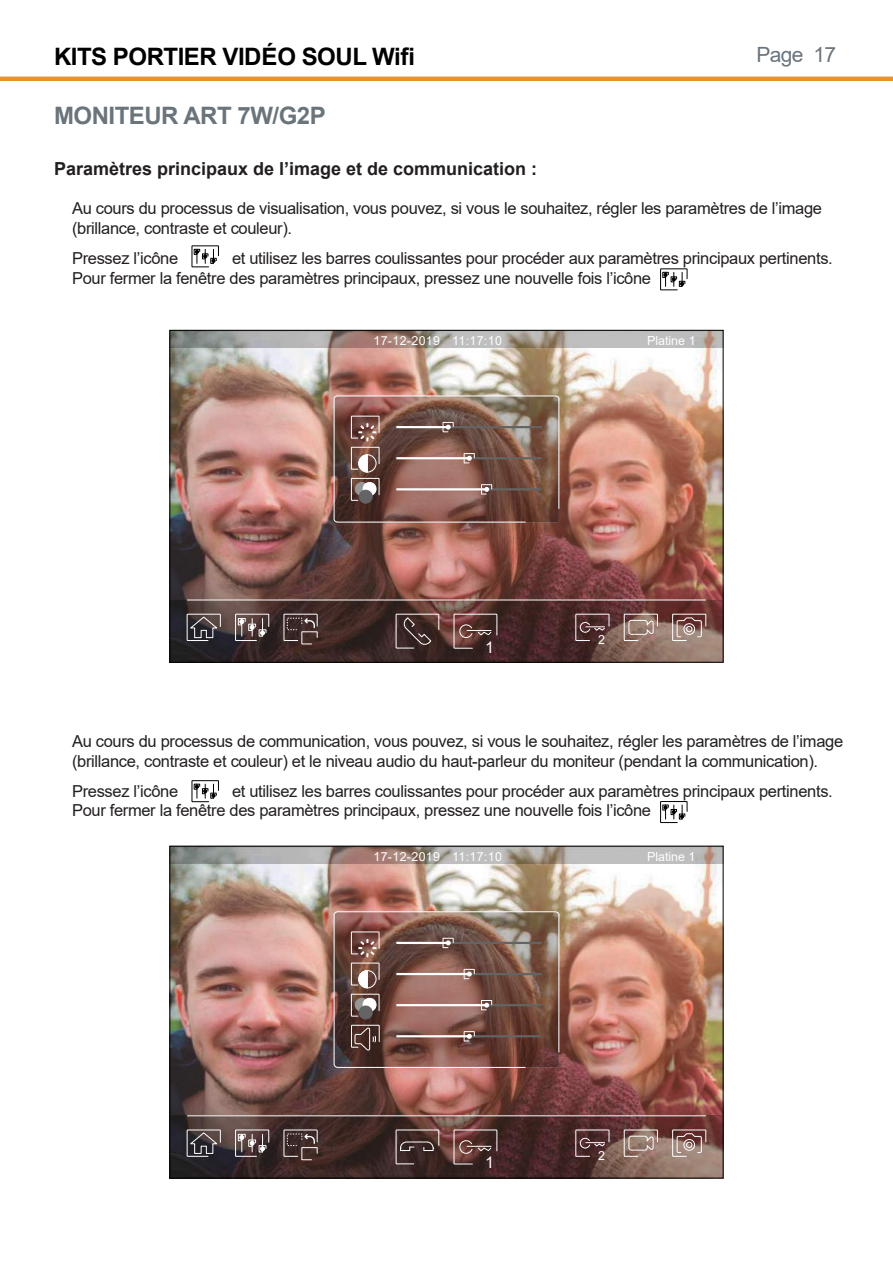
<style>
.page{position:relative;width:893px;height:1263px;background:#fff}
.page>*{position:absolute;margin:0;border:0;box-sizing:border-box;transform-origin:0 0}
.t1{font:700 24px "Arial";letter-spacing:-.02em;color:#000}
.t2{font:700 24px "Arial";letter-spacing:-.02em;color:#6a747b}
.t3{font:21px "Arial";letter-spacing:-.03em;color:#6a747b}
.t4{font:700 18px "Arial";color:#231f20}
.t5{font:16.5px/19.8px "Arial";letter-spacing:-.02em;color:#231f20}
.t6{font:16.05px "Arial";color:#fefefe}
.t7{font:12.45px "Arial";letter-spacing:.015em;color:#fefefe}
</style>
<div class="page">
<hr style="left:0;top:77px;width:893px;height:4px;background:#e6952c">
<img style="left:171px;top:348px;width:551px;height:252px">
<img style="left:171px;top:600px;width:551px;height:61px">
<img style="left:171px;top:332px;width:551px;height:16px">
<hr style="left:187px;top:600px;width:519px;height:1px;background:#fefefe">
<svg style="left:186px;top:613px;width:35px;height:28px"></svg>
<svg style="left:395px;top:613px;width:44px;height:36px;background:#53403c"></svg>
<svg style="left:453px;top:613px;width:45px;height:36px;background:#6a4946"></svg>
<svg style="left:575px;top:613px;width:35px;height:28px"></svg>
<svg style="left:672px;top:613px;width:34px;height:28px"></svg>
<svg style="left:624px;top:613px;width:34px;height:28px"></svg>
<svg style="left:235px;top:613px;width:34px;height:28px"></svg>
<svg style="left:283px;top:613px;width:35px;height:32px"></svg>
<img style="left:333px;top:395px;width:226px;height:128px">
<div style="left:358px;top:454px;width:18px;height:18px;border:1px solid #fefefe;border-radius:50%"></div>
<img style="left:171px;top:863px;width:551px;height:253px">
<img style="left:171px;top:1116px;width:551px;height:60px">
<img style="left:171px;top:848px;width:551px;height:15px">
<hr style="left:187px;top:1115px;width:519px;height:1px;background:#fefefe">
<svg style="left:186px;top:1129px;width:35px;height:28px"></svg>
<svg style="left:453px;top:1129px;width:45px;height:36px;background:#6a4946"></svg>
<svg style="left:575px;top:1129px;width:35px;height:28px"></svg>
<svg style="left:672px;top:1129px;width:34px;height:28px"></svg>
<svg style="left:624px;top:1129px;width:34px;height:28px"></svg>
<svg style="left:235px;top:1129px;width:34px;height:28px"></svg>
<svg style="left:283px;top:1129px;width:35px;height:31px"></svg>
<svg style="left:395px;top:1129px;width:44px;height:35px;background:#533f3c"></svg>
<img style="left:333px;top:911px;width:226px;height:157px">
<svg style="left:191px;top:780px;width:28px;height:22px"></svg>
<svg style="left:660px;top:801px;width:28px;height:22px"></svg>
<svg style="left:191px;top:245px;width:28px;height:22px"></svg>
<svg style="left:660px;top:268px;width:28px;height:22px"></svg>
<h1 class="t1" style="left:54px;top:40px;width:363px">KITS PORTIER VIDÉO SOUL Wifi</h1>
<p class="t3" style="left:756px;top:40px;width:81px">Page 17</p>
<h1 class="t2" style="left:54px;top:98px;width:273px">MONITEUR ART 7W/G2P</h1>
<p class="t4" style="left:54px;top:156px;width:485px">Paramètres principaux de l’image et de communication :</p>
<p class="t5" style="left:72px;top:198px;width:752px">Au cours du processus de visualisation, vous pouvez, si vous le souhaitez, régler les paramètres de l’image (brillance, contraste et couleur).</p>
<p class="t5" style="left:72px;top:248px;width:108px">Pressez l’icône</p>
<p class="t5" style="left:72px;top:248px;width:762px;text-indent:160px">et utilisez les barres coulissantes pour procéder aux paramètres principaux pertinents.<br>Pour fermer la fenêtre des paramètres principaux, pressez une nouvelle fois l’icône</p>
<p class="t7" style="left:373px;top:332px;width:130px">17-12-2019 11:17:10</p>
<p class="t7" style="left:647px;top:332px;width:50px">Platine 1</p>
<p class="t6" style="left:485px;top:636px;width:10px">1</p>
<p class="t7" style="left:598px;top:631px;width:8px">2</p>
<p class="t5" style="left:72px;top:731px;width:773px">Au cours du processus de communication, vous pouvez, si vous le souhaitez, régler les paramètres de l’image (brillance, contraste et couleur) et le niveau audio du haut-parleur du moniteur (pendant la communication).</p>
<p class="t5" style="left:72px;top:781px;width:108px">Pressez l’icône</p>
<p class="t5" style="left:72px;top:781px;width:762px;text-indent:160px">et utilisez les barres coulissantes pour procéder aux paramètres principaux pertinents.<br>Pour fermer la fenêtre des paramètres principaux, pressez une nouvelle fois l’icône</p>
<p class="t7" style="left:373px;top:848px;width:130px">17-12-2019 11:17:10</p>
<p class="t7" style="left:647px;top:848px;width:50px">Platine 1</p>
<p class="t6" style="left:485px;top:1152px;width:10px">1</p>
<p class="t7" style="left:598px;top:1147px;width:8px">2</p>
</div>
